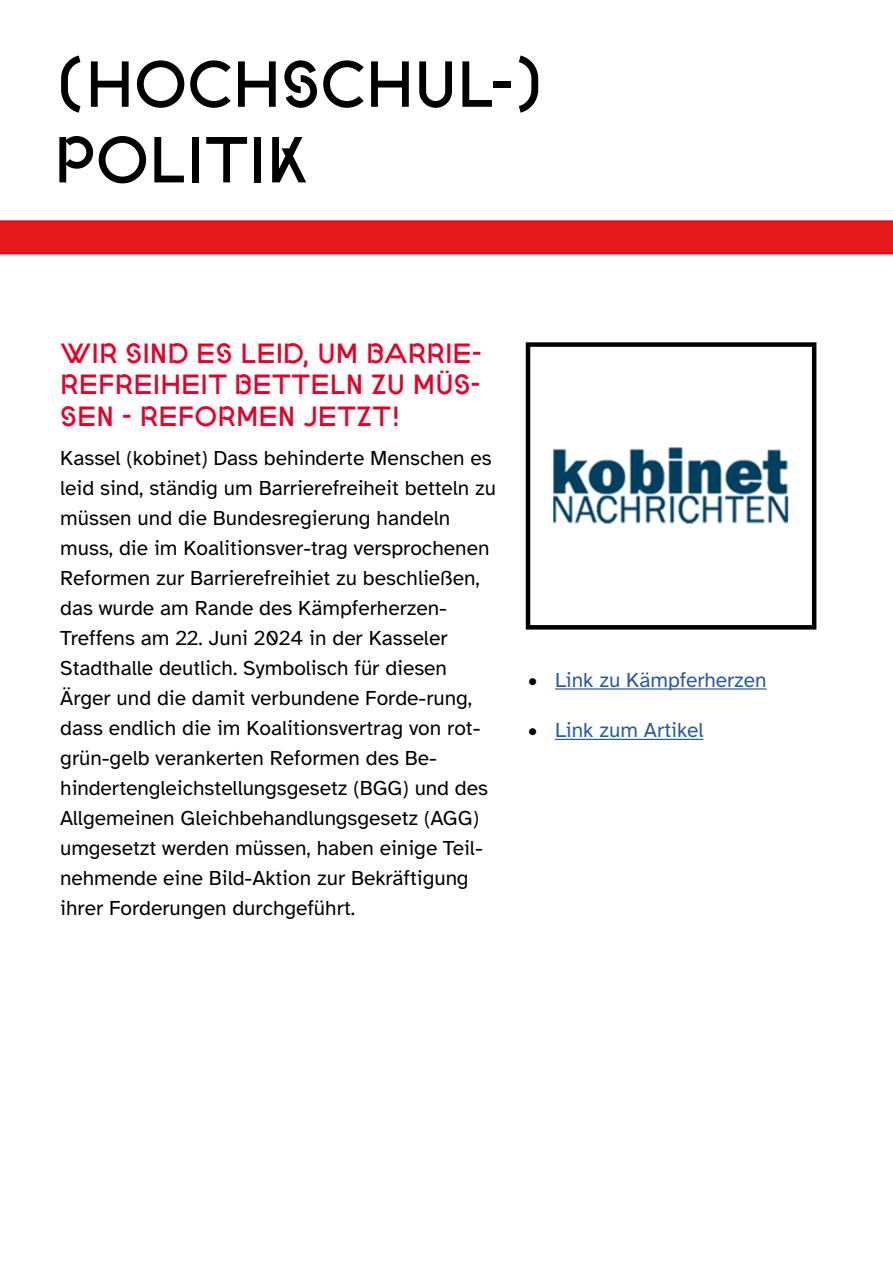
<style>
.page{position:relative;width:893px;height:1263px;background:#fff}
.page>*{position:absolute;margin:0;border:0;box-sizing:border-box;transform-origin:0 0}
.t1{font:63px/75.6px "HSD Sans";color:#000}
.t2{font:27px/31.5px "HSD Sans";color:#e60028;text-align:justify}
.t3{font:21px/30px "Atkinson Hyperlegible";color:#000}
.t4{font:21px "Atkinson Hyperlegible";color:#275b9b}
.s1{color:#000}
</style>
<div class="page">
<svg style="left:0;top:220px;width:893px;height:34px"></svg>
<hr style="left:555px;top:688px;width:212px;height:2px;background:#275b9b">
<hr style="left:555px;top:739px;width:148px;height:1px;background:#275b9b">
<img style="left:553px;top:447px;width:236px;height:77px">
<div style="left:526px;top:342px;width:290px;height:288px;border:4px solid #000"></div>
<h1 class="t1" style="left:54px;top:49px;width:493px">(HOCHSCHUL-)<br>POLITIK</h1>
<p class="t2" style="left:60px;top:338px;width:423px">WIR SIND ES LEID, UM BARRIE-REFREIHEIT BETTELN ZU MÜS-SEN - REFORMEN JETZT!</p>
<p class="t3" style="left:60px;top:443px;width:437px">Kassel (kobinet) Dass behinderte Menschen es leid sind, ständig um Barrierefreiheit betteln zu müssen und die Bundesregierung handeln muss, die im Koalitionsver-trag versprochenen Reformen zur Barrierefreihiet zu beschließen, das wurde am Rande des Kämpferherzen-Treffens am 22. Juni 2024 in der Kasseler Stadthalle deutlich. Symbolisch für diesen Ärger und die damit verbundene Forde-rung, dass endlich die im Koalitionsvertrag von rot&shy;grün-gelb verankerten Reformen des Be&shy;hindertengleichstellungsgesetz (BGG) und des Allgemeinen Gleichbehandlungsgesetz (AGG) umgesetzt werden müssen, haben einige Teil&shy;nehmende eine Bild-Aktion zur Bekräftigung ihrer Forderungen durchgeführt.</p>
<p class="t4" style="left:528px;top:668px;width:240px"><span class="s1">•</span> Link zu Kämpferherzen</p>
<p class="t4" style="left:528px;top:718px;width:177px"><span class="s1">•</span> Link zum Artikel</p>
</div>
